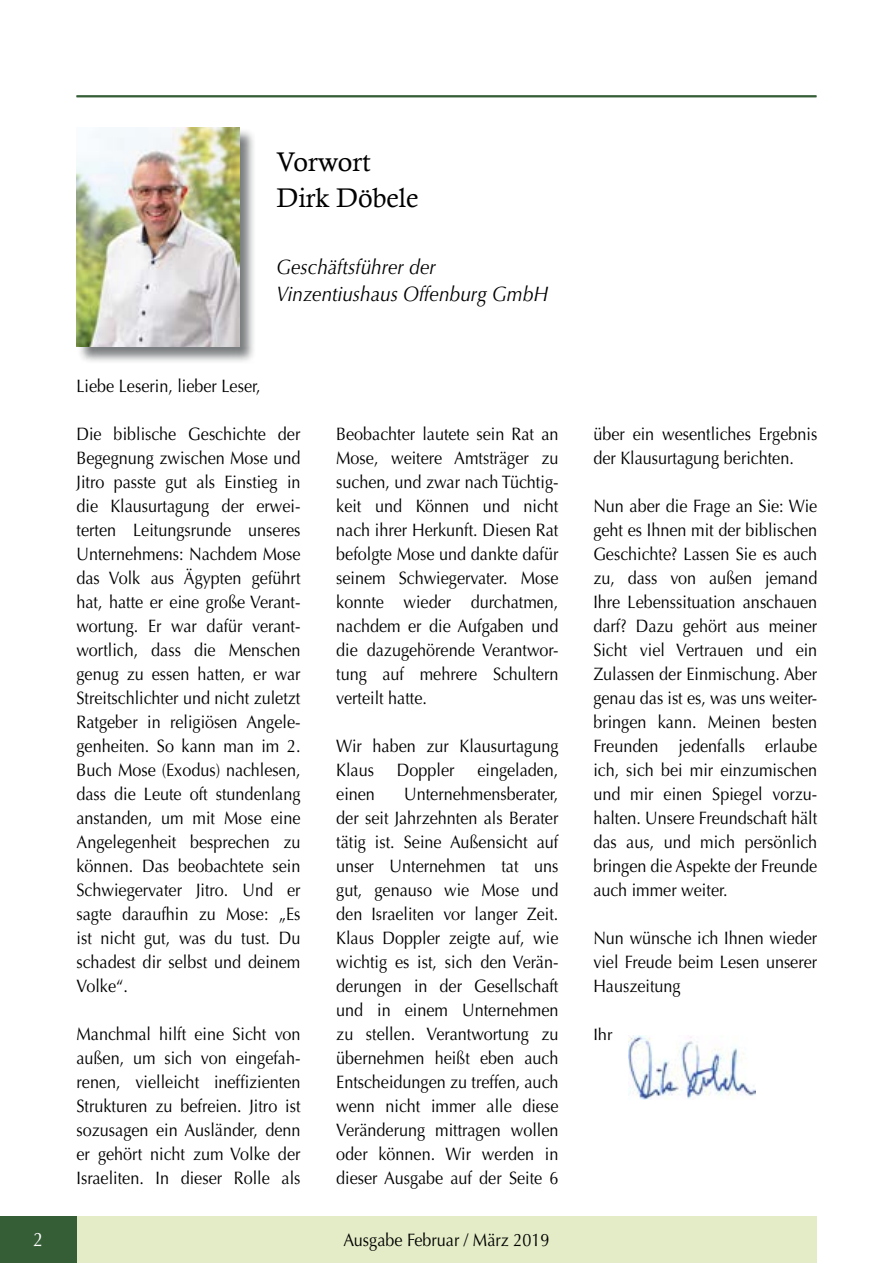
<style>
.page{position:relative;width:893px;height:1263px;background:#fff}
.page>*{position:absolute;margin:0;border:0;box-sizing:border-box;transform-origin:0 0}
.t1{font:27px/36px "Calisto";color:#000}
.t2{font:italic 21px/27px "Optima LT Std";color:#000;scale:.9 1}
.t3{font:19.5px "Optima LT Std";color:#fff;scale:.9 1}
.t4{font:18px/24px "Optima LT Std";color:#000;text-align:justify;scale:.9 1}
.t5{font:16.5px "Optima LT Std";color:#000}
</style>
<div class="page">
<div style="left:77px;top:1216px;width:739px;height:47px;background:#e3ecc6"></div>
<div style="left:0;top:1216px;width:77px;height:47px;background:#355e37"></div>
<div style="left:77px;top:128px;width:179px;height:236px;background:#505456;opacity:.75"></div>
<img style="left:77px;top:128px;width:162px;height:219px">
<hr style="left:77px;top:95px;width:739px;height:2px;background:#355e37">
<img style="left:628px;top:1035px;width:128px;height:64px">
<h1 class="t1" style="left:276px;top:144px;width:144px">Vorwort<br>Dirk Döbele</h1>
<p class="t2" style="left:276px;top:253px;width:304px">Geschäftsführer der<br>Vinzentiushaus Offenburg GmbH</p>
<p class="t4" style="left:77px;top:374px;width:206px">Liebe Leserin, lieber Leser,</p>
<p class="t4" style="left:77px;top:422px;width:250px">Die biblische Geschichte der Begegnung zwischen Mose und Jitro passte gut als Einstieg in die Klausurtagung der erwei&shy;terten Leitungsrunde unseres Unternehmens: Nachdem Mose das Volk aus Ägypten geführt hat, hatte er eine große Verant&shy;wortung. Er war dafür verant&shy;wortlich, dass die Menschen genug zu essen hatten, er war Streitschlichter und nicht zuletzt Ratgeber in religiösen Angele&shy;genheiten. So kann man im 2.<br>Buch Mose (Exodus) nachlesen, dass die Leute oft stundenlang anstanden, um mit Mose eine Angelegenheit besprechen zu können. Das beobachtete sein Schwiegervater Jitro. Und er sagte daraufhin zu Mose: „Es ist nicht gut, was du tust. Du schadest dir selbst und deinem Volke“.</p>
<p class="t4" style="left:77px;top:1022px;width:250px">Manchmal hilft eine Sicht von außen, um sich von eingefah&shy;renen, vielleicht ineffizienten Strukturen zu befreien. Jitro ist sozusagen ein Ausländer, denn er gehört nicht zum Volke der Israeliten. In dieser Rolle als</p>
<p class="t4" style="left:336px;top:422px;width:248px">Beobachter lautete sein Rat an Mose, weitere Amtsträger zu suchen, und zwar nach Tüchtig&shy;keit und Können und nicht nach ihrer Herkunft. Diesen Rat befolgte Mose und dankte dafür seinem Schwiegervater. Mose konnte wieder durchatmen, nachdem er die Aufgaben und die dazugehörende Verantwor&shy;tung auf mehrere Schultern verteilt hatte.</p>
<p class="t4" style="left:336px;top:734px;width:248px">Wir haben zur Klausurtagung<br>Klaus</p>
<p class="t4" style="left:397px;top:758px;width:66px">Doppler</p>
<p class="t4" style="left:477px;top:758px;width:92px">eingeladen,</p>
<p class="t4" style="left:336px;top:782px;width:248px;text-indent:68px">Unternehmensberater, der seit Jahrzehnten als Berater tätig ist. Seine Außensicht auf unser Unternehmen tat uns gut, genauso wie Mose und den Israeliten vor langer Zeit.<br>Klaus Doppler zeigte auf, wie wichtig es ist, sich den Verän&shy;derungen in der Gesellschaft und in einem Unternehmen zu stellen. Verantwortung zu übernehmen heißt eben auch Entscheidungen zu treffen, auch wenn nicht immer alle diese Veränderung mittragen wollen oder können. Wir werden in dieser Ausgabe auf der Seite 6</p>
<p class="t4" style="left:336px;top:782px;width:45px">einen</p>
<p class="t3" style="left:33px;top:1228px;width:12px">2</p>
<p class="t4" style="left:343px;top:1228px;width:230px">Ausgabe Februar / März 2019</p>
<p class="t4" style="left:593px;top:422px;width:250px">über ein wesentliches Ergebnis der Klausurtagung berichten.</p>
<p class="t4" style="left:593px;top:494px;width:250px">Nun aber die Frage an Sie: Wie geht es Ihnen mit der biblischen Geschichte? Lassen Sie es auch zu, dass von außen jemand Ihre Lebenssituation anschauen darf? Dazu gehört aus meiner Sicht viel Vertrauen und ein Zulassen der Einmischung. Aber genau das ist es, was uns weiter&shy;bringen kann. Meinen besten Freunden jedenfalls erlaube ich, sich bei mir einzumischen und mir einen Spiegel vorzu&shy;halten. Unsere Freundschaft hält das aus, und mich persönlich bringen die Aspekte der Freunde auch immer weiter.</p>
<p class="t4" style="left:593px;top:926px;width:250px">Nun wünsche ich Ihnen wieder viel Freude beim Lesen unserer Hauszeitung</p>
<p class="t5" style="left:593px;top:1024px;width:21px">Ihr</p>
</div>
